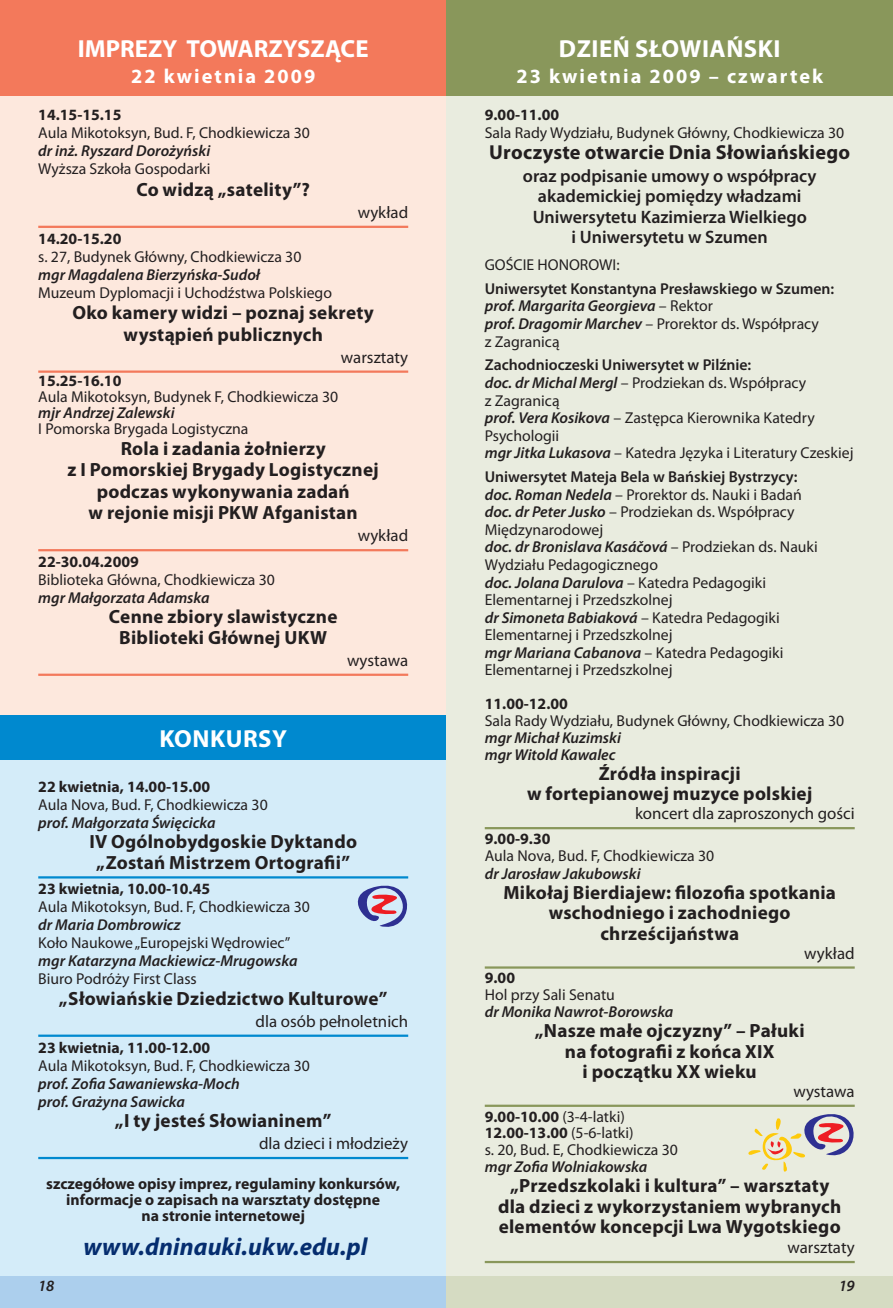
<style>
.page{position:relative;width:893px;height:1308px;background:#fff}
.page>*{position:absolute;margin:0;border:0;box-sizing:border-box;transform-origin:0 0}
.t1{font:700 24.75px "Myriad Pro";color:#fff}
.t2{font:italic 700 24.75px "Myriad Pro";letter-spacing:.005em;color:#052d6f}
.t3{font:700 20.25px "Myriad Pro";letter-spacing:.1em;color:#fff}
.t4{font:700 20.25px "Myriad Pro";letter-spacing:.01em;color:#231f20}
.t5{font:700 19.12px/20.2px "Myriad Pro";letter-spacing:.01em;color:#231f20;text-align:center}
.t6{font:600 18px/20.2px "Myriad Pro";color:#231f20;text-align:center}
.t7{font:16.88px "Myriad Pro";color:#231f20}
.t8{font:15.75px/17.6px "Myriad Pro";color:#231f20}
.t9{font:italic 600 15.75px/18px "Myriad Pro";color:#231f20}
.t10{font:700 15.75px/15.8px "Myriad Pro";color:#231f20;text-align:center}
.t11{font:600 15.75px/17.6px "Myriad Pro";color:#231f20}
.s1{font-style:italic}
.s2{font-weight:400}
.s3{font-weight:600}
.s4{font-weight:600;font-style:italic}
.s5{font-weight:700}
</style>
<div class="page">
<div style="left:0;top:45px;width:446px;height:807px;background:#fde8dd"></div>
<div style="left:0;top:724px;width:446px;height:583px;background:#d4ecf9"></div>
<div style="left:0;top:1276px;width:446px;height:31px;background:#accfed"></div>
<div style="left:0;top:0;width:446px;height:96px;background:#f3795b"></div>
<hr style="left:38px;top:226px;width:370px;height:2px;background:#f3795b">
<hr style="left:38px;top:370px;width:370px;height:3px;background:#f3795b">
<hr style="left:38px;top:549px;width:370px;height:2px;background:#f3795b">
<hr style="left:38px;top:673px;width:370px;height:3px;background:#f3795b">
<hr style="left:38px;top:876px;width:370px;height:2px;background:#0089cf">
<hr style="left:38px;top:1034px;width:370px;height:2px;background:#0089cf">
<hr style="left:38px;top:1156px;width:370px;height:3px;background:#0089cf">
<svg style="left:357px;top:885px;width:51px;height:42px"></svg>
<div style="left:0;top:715px;width:446px;height:45px;background:#0089cf"></div>
<div style="left:446px;top:45px;width:447px;height:1256px;background:#e9ecdf"></div>
<div style="left:446px;top:0;width:447px;height:96px;background:#89975b"></div>
<hr style="left:485px;top:827px;width:370px;height:2px;background:#89975b">
<hr style="left:485px;top:966px;width:370px;height:2px;background:#89975b">
<hr style="left:485px;top:1104px;width:370px;height:2px;background:#89975b">
<hr style="left:485px;top:1260px;width:370px;height:3px;background:#89975b">
<div style="left:446px;top:1276px;width:447px;height:31px;background:#d5dbc2"></div>
<svg style="left:748px;top:1114px;width:106px;height:57px"></svg>
<h1 class="t1" style="left:78px;top:32px;width:292px">IMPREZY TOWARZYSZĄCE</h1>
<p class="t3" style="left:131px;top:63px;width:186px">22 kwietnia 2009</p>
<p class="t10" style="left:38px;top:107px;width:85px">14.15-15.15</p>
<p class="t8" style="left:38px;top:124px;width:273px">Aula Mikotoksyn, Bud. F, Chodkiewicza 30</p>
<p class="t9" style="left:38px;top:142px;width:174px">dr inż. Ryszard Dorożyński</p>
<p class="t8" style="left:38px;top:160px;width:174px">Wyższa Szkoła Gospodarki</p>
<p class="t5" style="left:136px;top:178px;width:175px">Co widzą „satelity”?</p>
<p class="t7" style="left:358px;top:202px;width:52px">wykład</p>
<p class="t10" style="left:38px;top:230px;width:85px">14.20-15.20</p>
<p class="t8" style="left:38px;top:247px;width:265px">s. 27, Budynek Główny, Chodkiewicza 30</p>
<p class="t9" style="left:38px;top:265px;width:223px">mgr Magdalena Bierzyńska-Sudoł</p>
<p class="t8" style="left:38px;top:283px;width:295px">Muzeum Dyplomacji i Uchodźstwa Polskiego</p>
<p class="t5" style="left:72px;top:301px;width:303px;line-height:21.4px">Oko kamery widzi – poznaj sekrety wystąpień publicznych</p>
<p class="t7" style="left:341px;top:347px;width:69px">warsztaty</p>
<p class="t10" style="left:38px;top:372px;width:85px">15.25-16.10</p>
<p class="t8" style="left:38px;top:388px;width:301px">Aula Mikotoksyn, Budynek F, Chodkiewicza 30</p>
<p class="t9" style="left:38px;top:403px;width:138px">mjr Andrzej Zalewski</p>
<p class="t8" style="left:38px;top:419px;width:212px">I Pomorska Brygada Logistyczna</p>
<p class="t5" style="left:68px;top:437px;width:313px;line-height:21.4px">Rola i zadania żołnierzy<br>z I Pomorskiej Brygady Logistycznej podczas wykonywania zadań<br>w rejonie misji PKW Afganistan</p>
<p class="t7" style="left:358px;top:525px;width:52px">wykład</p>
<p class="t10" style="left:38px;top:553px;width:102px">22-30.04.2009</p>
<p class="t8" style="left:38px;top:571px;width:238px">Biblioteka Główna, Chodkiewicza 30</p>
<p class="t9" style="left:38px;top:588px;width:173px">mgr Małgorzata Adamska</p>
<p class="t5" style="left:109px;top:606px;width:230px">Cenne zbiory slawistyczne<br>Biblioteki Głównej UKW</p>
<p class="t7" style="left:347px;top:650px;width:63px">wystawa</p>
<h1 class="t1" style="left:159px;top:722px;width:17px">konkursy</h1>
<p class="t10" style="left:38px;top:778px;width:173px">22 kwietnia, 14.00-15.00</p>
<p class="t8" style="left:38px;top:795px;width:231px">Aula Nova, Bud. F, Chodkiewicza 30</p>
<p class="t9" style="left:38px;top:813px;width:179px">prof. Małgorzata Święcicka</p>
<p class="t5" style="left:89px;top:831px;width:269px">IV Ogólnobydgoskie Dyktando „Zostań Mistrzem Ortografii”</p>
<p class="t10" style="left:38px;top:880px;width:173px">23 kwietnia, 10.00-10.45</p>
<p class="t8" style="left:38px;top:898px;width:273px">Aula Mikotoksyn, Bud. F, Chodkiewicza 30</p>
<p class="t9" style="left:38px;top:915px;width:144px">dr Maria Dombrowicz</p>
<p class="t8" style="left:38px;top:934px;width:254px">Koło Naukowe „Europejski Wędrowiec”</p>
<p class="t9" style="left:38px;top:951px;width:261px">mgr Katarzyna Mackiewicz-Mrugowska</p>
<p class="t8" style="left:38px;top:970px;width:160px">Biuro Podróży First Class</p>
<p class="t5" style="left:59px;top:987px;width:330px">„Słowiańskie Dziedzictwo Kulturowe”</p>
<p class="t7" style="left:256px;top:1010px;width:154px">dla osób pełnoletnich</p>
<p class="t10" style="left:38px;top:1038px;width:173px">23 kwietnia, 11.00-12.00</p>
<p class="t8" style="left:38px;top:1056px;width:273px">Aula Mikotoksyn, Bud. F, Chodkiewicza 30</p>
<p class="t9" style="left:38px;top:1074px;width:203px">prof. Zofia Sawaniewska-Moch prof. Grażyna Sawicka</p>
<p class="t5" style="left:115px;top:1109px;width:218px">„I ty jesteś Słowianinem”</p>
<p class="t7" style="left:259px;top:1133px;width:151px">dla dzieci i młodzieży</p>
<p class="t10" style="left:46px;top:1175px;width:355px">szczegółowe opisy imprez, regulaminy konkursów, informacje o zapisach na warsztaty dostępne<br>na stronie internetowej</p>
<h1 class="t2" style="left:83px;top:1230px;width:286px">www.dninauki.ukw.edu.pl</h1>
<h1 class="t1" style="left:559px;top:32px;width:14px">dzie</h1>
<h1 class="t1" style="left:613px;top:32px;width:66px">ń Słowia</h1>
<h1 class="t1" style="left:726px;top:32px;width:30px">ński</h1>
<p class="t3" style="left:516px;top:63px;width:308px">23 kwietnia 2009 – czwartek</p>
<p class="t10" style="left:485px;top:107px;width:76px">9.00-11.00</p>
<p class="t8" style="left:485px;top:124px;width:361px">Sala Rady Wydziału, Budynek Główny, Chodkiewicza 30</p>
<p class="t4" style="left:489px;top:138px;width:362px">Uroczyste otwarcie Dnia Słowiańskiego</p>
<p class="t6" style="left:523px;top:165px;width:295px">oraz podpisanie umowy o współpracy akademickiej pomiędzy władzami<br>Uniwersytetu Kazimierza Wielkiego<br>i Uniwersytetu w Szumen</p>
<p class="t8" style="left:485px;top:255px;width:136px">GOŚCIE HONOROWI:</p>
<p class="t11" style="left:485px;top:279px;width:351px">Uniwersytet Konstantyna Presławskiego w Szumen: <span class="s1">prof. Margarita Georgieva</span> <span class="s2">– Rektor<br></span><span class="s1">prof. Dragomir Marchev</span> <span class="s2">– Prorektor ds. Współpracy<br>z Zagranicą</span></p>
<p class="t8" style="left:485px;top:356px;width:370px"><span class="s3">Zachodnioczeski Uniwersytet w Pilźnie:<br></span><span class="s4">doc. dr Michal Mergl</span> – Prodziekan ds. Współpracy<br>z Zagranicą<br><span class="s4">prof. Vera Kosikova</span> – Zastępca Kierownika Katedry Psychologii<br><span class="s4">mgr Jitka Lukasova</span> – Katedra Języka i Literatury Czeskiej</p>
<p class="t8" style="left:485px;top:468px;width:335px"><span class="s3">Uniwersytet Mateja Bela w Bańskiej Bystrzycy: </span><span class="s4">doc. Roman Nedela</span> – Prorektor ds. Nauki i Badań <span class="s4">doc. dr Peter Jusko</span> – Prodziekan ds. Współpracy Międzynarodowej<br><span class="s4">doc. dr Bronislava Kasáčová</span> – Prodziekan ds. Nauki Wydziału Pedagogicznego<br><span class="s4">doc. Jolana Darulova</span> – Katedra Pedagogiki Elementarnej i Przedszkolnej<br><span class="s4">dr Simoneta Babiaková</span> – Katedra Pedagogiki Elementarnej i Przedszkolnej<br><span class="s4">mgr Mariana Cabanova</span> – Katedra Pedagogiki Elementarnej i Przedszkolnej</p>
<p class="t10" style="left:485px;top:695px;width:85px">11.00-12.00</p>
<p class="t8" style="left:485px;top:711px;width:361px">Sala Rady Wydziału, Budynek Główny, Chodkiewicza 30</p>
<p class="t9" style="left:485px;top:728px;width:138px;line-height:16.9px">mgr Michał Kuzimski mgr Witold Kawalec</p>
<p class="t5" style="left:527px;top:762px;width:287px">Źródła inspiracji<br>w fortepianowej muzyce polskiej</p>
<p class="t7" style="left:635px;top:803px;width:221px">koncert dla zaproszonych gości</p>
<p class="t10" style="left:485px;top:830px;width:67px">9.00-9.30</p>
<p class="t8" style="left:485px;top:846px;width:231px">Aula Nova, Bud. F, Chodkiewicza 30</p>
<p class="t9" style="left:485px;top:864px;width:157px">dr Jarosław Jakubowski</p>
<p class="t5" style="left:503px;top:882px;width:334px">Mikołaj Bierdiajew: filozofia spotkania wschodniego i zachodniego chrześcijaństwa</p>
<p class="t7" style="left:804px;top:942px;width:52px">wykład</p>
<p class="t10" style="left:485px;top:969px;width:32px">9.00</p>
<p class="t8" style="left:485px;top:985px;width:132px">Hol przy Sali Senatu</p>
<p class="t9" style="left:485px;top:1002px;width:190px">dr Monika Nawrot-Borowska</p>
<p class="t5" style="left:535px;top:1020px;width:271px">„Nasze małe ojczyzny” – Pałuki na fotografii z końca XIX<br>i początku XX wieku</p>
<p class="t7" style="left:793px;top:1080px;width:63px">wystawa</p>
<p class="t8" style="left:485px;top:1107px;width:195px;line-height:16.9px"><span class="s5">9.00-10.00</span> (3-4-latki)<br><span class="s5">12.00-13.00</span> (5-6-latki)<br>s. 20, Bud. E, Chodkiewicza 30</p>
<p class="t9" style="left:485px;top:1157px;width:164px">mgr Zofia Wolniakowska</p>
<p class="t5" style="left:498px;top:1175px;width:345px">„Przedszkolaki i kultura” – warsztaty dla dzieci z wykorzystaniem wybranych elementów koncepcji Lwa Wygotskiego</p>
<p class="t7" style="left:787px;top:1237px;width:69px">warsztaty</p>
<p class="t9" style="left:38px;top:1276px;width:17px">18</p>
<p class="t9" style="left:839px;top:1276px;width:17px">19</p>
</div>
